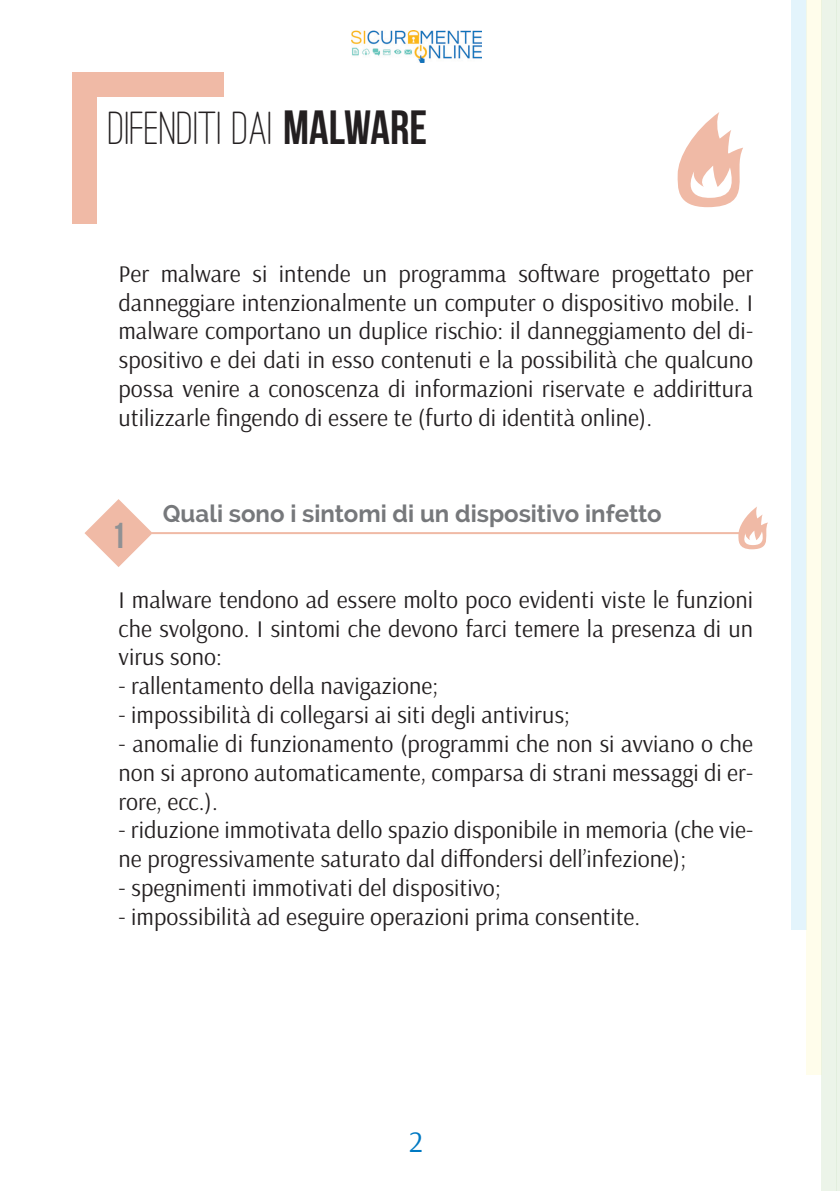
<style>
.page{position:relative;width:840px;height:1191px;background:#fff}
.page>*{position:absolute;margin:0;border:0;box-sizing:border-box;transform-origin:0 0}
.t1{font:500 48px "Ostrich Sans Rounded";color:#231f20}
.t2{font:36px "Bebas Neue";color:#8f9194}
.t3{font:30px "Arsenal";color:#0079c2}
.t4{font:24px/28.8px "Arsenal";color:#231f20;text-align:justify}
.t5{font:700 24px "Raleway";color:#76787b}
.s1{font-family:"Bebas Neue";font-weight:400}
</style>
<div class="page">
<img style="left:351px;top:31px;width:130px;height:32px">
<div style="left:790px;top:0;width:15px;height:929px;background:#e3f4fc"></div>
<svg style="left:805px;top:0;width:15px;height:1075px;background:#fcfcec"></svg>
<div style="left:820px;top:0;width:15px;height:1191px;background:#ecf4e9"></div>
<hr style="left:835px;top:0;width:4px;height:1191px;background:#ecf4e9">
<svg style="left:677px;top:112px;width:66px;height:95px"></svg>
<svg style="left:737px;top:507px;width:31px;height:42px"></svg>
<div style="left:72px;top:72px;width:25px;height:152px;background:#f0baa6"></div>
<div style="left:72px;top:72px;width:152px;height:25px;background:#f0baa6"></div>
<svg style="left:84px;top:499px;width:68px;height:68px"></svg>
<hr style="left:151px;top:532px;width:588px;height:2px;background:#f0baa6">
<p class="t1" style="left:108px;top:99px;width:320px">DIFENDITI DAI <span class="s1">MALWARE</span></p>
<p class="t4" style="left:118px;top:259px;width:635px">Per malware si intende un programma software progettato per danneggiare intenzionalmente un computer o dispositivo mobile. I malware comportano un duplice rischio: il danneggiamento del di&shy;spositivo e dei dati in esso contenuti e la possibilità che qualcuno possa venire a conoscenza di informazioni riservate e addirittura utilizzarle fingendo di essere te (furto di identità online).</p>
<p class="t2" style="left:111px;top:515px;width:16px">1</p>
<p class="t5" style="left:163px;top:499px;width:500px">Quali sono i sintomi di un dispositivo infetto</p>
<p class="t4" style="left:118px;top:585px;width:635px">I malware tendono ad essere molto poco evidenti viste le funzioni che svolgono. I sintomi che devono farci temere la presenza di un virus sono:</p>
<p class="t4" style="left:118px;top:672px;width:321px">- rallentamento della navigazione;</p>
<p class="t4" style="left:118px;top:701px;width:453px">- impossibilità di collegarsi ai siti degli antivirus;</p>
<p class="t4" style="left:118px;top:729px;width:635px">- anomalie di funzionamento (programmi che non si avviano o che non si aprono automaticamente, comparsa di strani messaggi di er&shy;rore, ecc.).</p>
<p class="t4" style="left:118px;top:816px;width:635px">- riduzione immotivata dello spazio disponibile in memoria (che vie&shy;ne progressivamente saturato dal diffondersi dell’infezione);</p>
<p class="t4" style="left:118px;top:873px;width:383px">- spegnimenti immotivati del dispositivo;</p>
<p class="t4" style="left:118px;top:902px;width:523px">- impossibilità ad eseguire operazioni prima consentite.</p>
<p class="t3" style="left:409px;top:1123px;width:16px">2</p>
</div>
